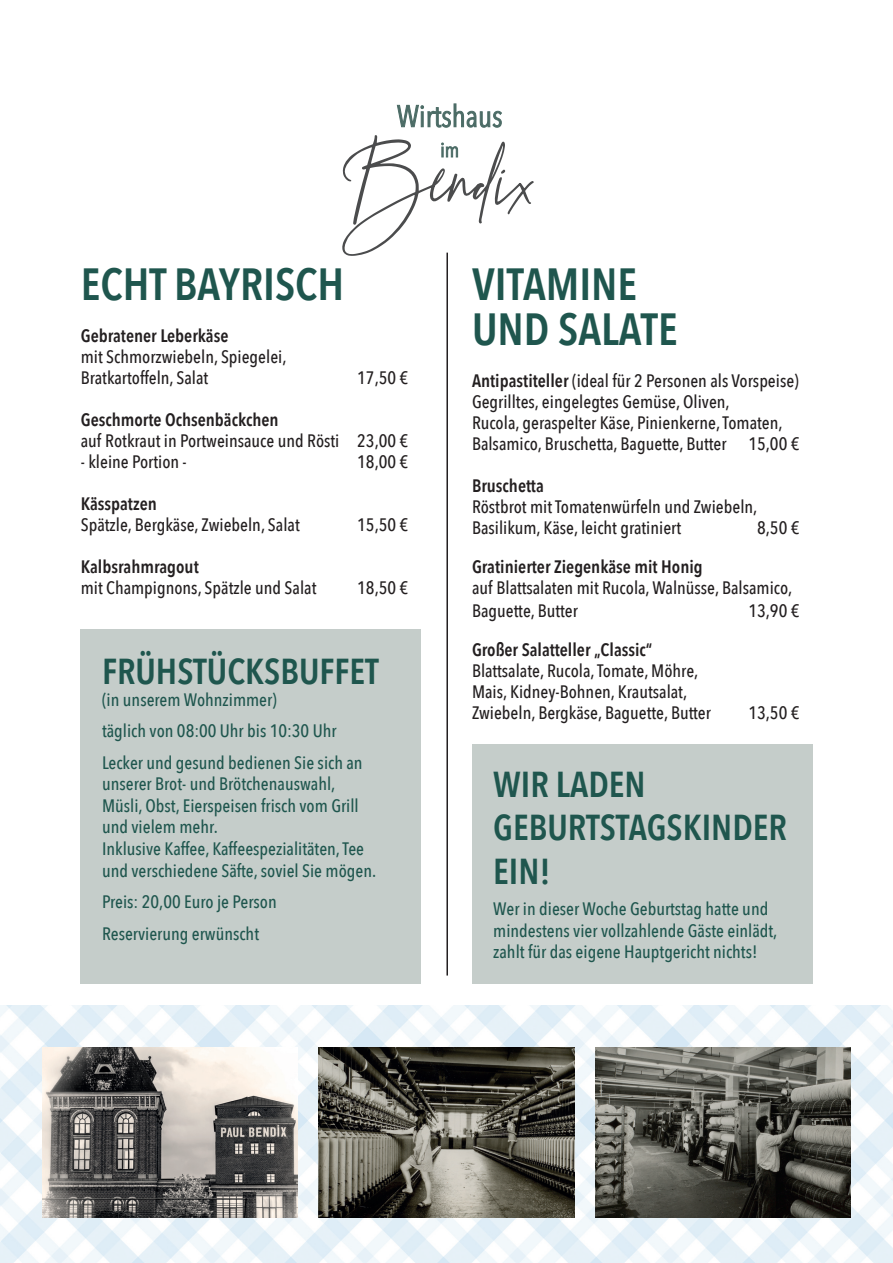
<style>
.page{position:relative;width:893px;height:1263px;background:#fff}
.page>*{position:absolute;margin:0;border:0;box-sizing:border-box;transform-origin:0 0}
.t1{font:600 45px "Avenir Next Condensed";color:#1f564e}
.t2{font:600 36px/43.2px "Avenir Next Condensed";color:#1f564e}
.t3{font:500 18px/21px "Avenir Next Condensed";color:#231f20}
.t4{font:500 18px/21.6px "Avenir Next Condensed";color:#1f564e}
.t5{font:600 18px "Avenir Next Condensed";color:#231f20}
.s1{font-weight:600}
</style>
<div class="page">
<div style="left:472px;top:744px;width:340px;height:240px;background:#c5cdca"></div>
<div style="left:81px;top:629px;width:340px;height:355px;background:#c5cdca"></div>
<img style="left:0;top:1005px;width:893px;height:258px">
<hr style="left:446px;top:253px;width:2px;height:722px;background:#231f20">
<svg style="left:397px;top:104px;width:105px;height:23px"></svg>
<svg style="left:342px;top:135px;width:192px;height:121px"></svg>
<img style="left:43px;top:1048px;width:255px;height:170px">
<img style="left:319px;top:1048px;width:255px;height:170px">
<img style="left:595px;top:1048px;width:255px;height:170px">
<p class="t1" style="left:81px;top:245px;width:265px">ECHT BAYRISCH</p>
<p class="t5" style="left:81px;top:320px;width:149px">Gebratener Leberkäse</p>
<p class="t3" style="left:81px;top:346px;width:207px">mit Schmorzwiebeln, Spiegelei,</p>
<p class="t3" style="left:81px;top:367px;width:129px">Bratkartoffeln, Salat</p>
<p class="t3" style="left:357px;top:367px;width:52px">17,50 €</p>
<p class="t5" style="left:81px;top:404px;width:199px">Geschmorte Ochsenbäckchen</p>
<p class="t3" style="left:81px;top:430px;width:329px">auf Rotkraut in Portweinsauce und Rösti 23,00 €</p>
<p class="t3" style="left:81px;top:451px;width:108px">- kleine Portion -</p>
<p class="t3" style="left:357px;top:451px;width:52px">18,00 €</p>
<p class="t5" style="left:81px;top:488px;width:78px">Kässpatzen</p>
<p class="t3" style="left:81px;top:514px;width:220px">Spätzle, Bergkäse, Zwiebeln, Salat</p>
<p class="t3" style="left:357px;top:514px;width:52px">15,50 €</p>
<p class="t5" style="left:81px;top:551px;width:119px">Kalbsrahmragout</p>
<p class="t3" style="left:81px;top:577px;width:237px">mit Champignons, Spätzle und Salat</p>
<p class="t3" style="left:357px;top:577px;width:52px">18,50 €</p>
<p class="t2" style="left:102px;top:649px;width:278px">FRÜHSTÜCKSBUFFET</p>
<p class="t4" style="left:102px;top:688px;width:176px">(in unserem Wohnzimmer)</p>
<p class="t4" style="left:102px;top:720px;width:236px">täglich von 08:00 Uhr bis 10:30 Uhr</p>
<p class="t4" style="left:102px;top:751px;width:262px">Lecker und gesund bedienen Sie sich an unserer Brot- und Brötchenauswahl,</p>
<p class="t4" style="left:102px;top:794px;width:258px">Müsli, Obst, Eierspeisen frisch vom Grill</p>
<p class="t4" style="left:102px;top:816px;width:117px">und vielem mehr.</p>
<p class="t4" style="left:102px;top:838px;width:264px">Inklusive Kaffee, Kaffeespezialitäten, Tee</p>
<p class="t4" style="left:102px;top:859px;width:276px">und verschiedene Säfte, soviel Sie mögen.</p>
<p class="t4" style="left:102px;top:891px;width:176px">Preis: 20,00 Euro je Person</p>
<p class="t4" style="left:102px;top:922px;width:159px">Reservierung erwünscht</p>
<p class="t1" style="left:472px;top:245px;width:167px">VITAMINE</p>
<p class="t1" style="left:472px;top:290px;width:207px">UND SALATE</p>
<p class="t3" style="left:472px;top:370px;width:328px"><span class="s1">Antipastiteller</span> (ideal für 2 Personen als Vorspeise)</p>
<p class="t3" style="left:472px;top:391px;width:259px">Gegrilltes, eingelegtes Gemüse, Oliven,</p>
<p class="t3" style="left:472px;top:412px;width:329px">Rucola, geraspelter Käse, Pinienkerne, Tomaten,<br>Balsamico, Bruschetta, Baguette, Butter 15,00 €</p>
<p class="t5" style="left:472px;top:470px;width:73px">Bruschetta</p>
<p class="t3" style="left:472px;top:496px;width:287px">Röstbrot mit Tomatenwürfeln und Zwiebeln,</p>
<p class="t3" style="left:472px;top:517px;width:211px">Basilikum, Käse, leicht gratiniert</p>
<p class="t3" style="left:757px;top:517px;width:44px">8,50 €</p>
<p class="t5" style="left:472px;top:551px;width:232px">Gratinierter Ziegenkäse mit Honig</p>
<p class="t3" style="left:472px;top:577px;width:322px;line-height:22.5px">auf Blattsalaten mit Rucola, Walnüsse, Balsamico,<br>Baguette, Butter</p>
<p class="t3" style="left:748px;top:600px;width:52px">13,90 €</p>
<p class="t5" style="left:472px;top:634px;width:182px">Großer Salatteller „Classic“</p>
<p class="t3" style="left:472px;top:660px;width:228px">Blattsalate, Rucola, Tomate, Möhre,</p>
<p class="t3" style="left:472px;top:681px;width:217px">Mais, Kidney-Bohnen, Krautsalat,</p>
<p class="t3" style="left:472px;top:702px;width:240px">Zwiebeln, Bergkäse, Baguette, Butter</p>
<p class="t3" style="left:748px;top:702px;width:52px">13,50 €</p>
<p class="t2" style="left:493px;top:762px;width:154px">WIR LADEN</p>
<p class="t2" style="left:493px;top:805px;width:295px">GEBURTSTAGSKINDER<br>EIN!</p>
<p class="t4" style="left:493px;top:898px;width:286px">Wer in dieser Woche Geburtstag hatte und mindestens vier vollzahlende Gäste einlädt, zahlt für das eigene Hauptgericht nichts!</p>
</div>
